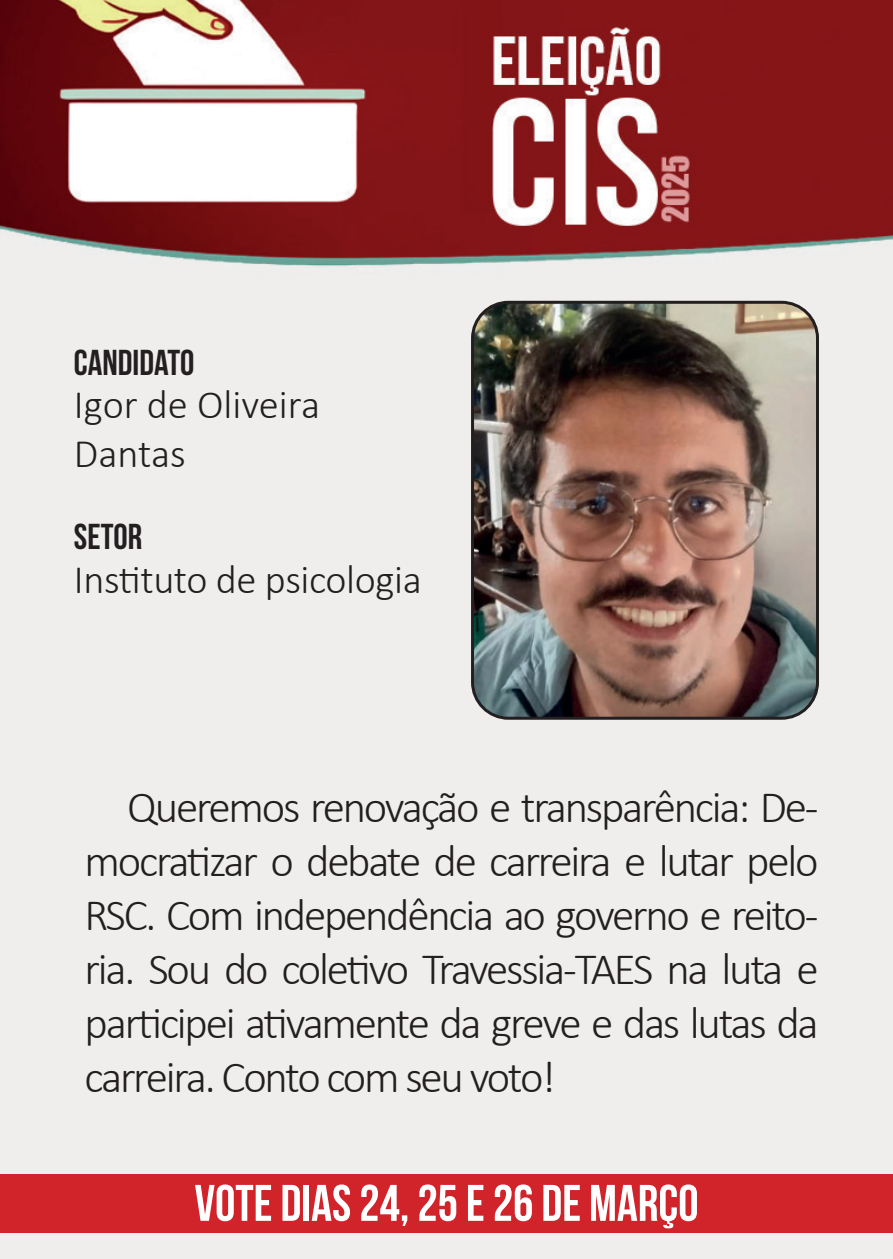
<style>
.page{position:relative;width:893px;height:1259px;background:#fff}
.page>*{position:absolute;margin:0;border:0;box-sizing:border-box;transform-origin:0 0}
.t1{font:51.3px "Bebas Neue";color:#fff}
.t2{font:300 45px/54px "Calibri";letter-spacing:-.05em;color:#231f20;text-align:justify}
.t3{font:300 40.5px/48.6px "Calibri";letter-spacing:-.01em;color:#231f20}
.t4{font:36px "Bebas Neue";color:#231f20}
</style>
<div class="page">
<img style="left:0;top:0;width:893px;height:1259px">
<div style="left:0;top:1174px;width:893px;height:59px;background:#d1232a"></div>
<img style="left:472px;top:302px;width:345px;height:416px">
<div style="left:471px;top:301px;width:348px;height:419px;border:3px solid #231f20;border-radius:36px"></div>
<p class="t4" style="left:74px;top:342px;width:122px">CANDIDATO</p>
<p class="t3" style="left:74px;top:380px;width:248px">Igor de Oliveira<br>Dantas</p>
<p class="t4" style="left:74px;top:517px;width:70px">SETOR</p>
<p class="t3" style="left:74px;top:554px;width:349px">Instituto de psicologia</p>
<p class="t2" style="left:85px;top:779px;width:736px;text-indent:43px">Queremos renovação e transparência: De&shy;mocratizar o debate de carreira e lutar pelo RSC. Com independência ao governo e reito&shy;ria. Sou do coletivo Travessia-TAES na luta e participei ativamente da greve e das lutas da carreira. Conto com seu voto!</p>
<p class="t1" style="left:194px;top:1175px;width:506px">VOTE DIAS 24, 25 E 26 DE MARÇO</p>
</div>
